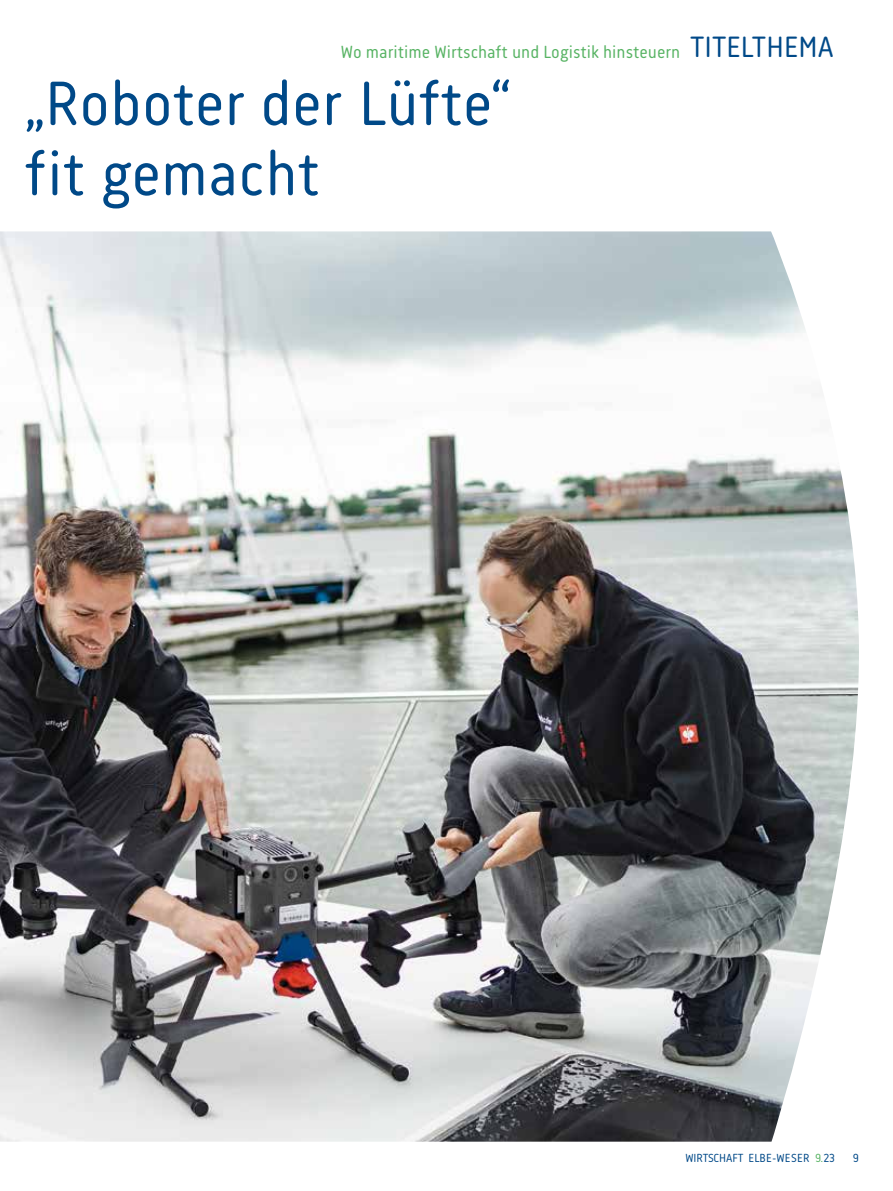
<style>
.page{position:relative;width:893px;height:1191px;background:#fff}
.page>*{position:absolute;margin:0;border:0;box-sizing:border-box;transform-origin:0 0}
.t1{font:63.75px/70.2px "Korb";letter-spacing:.005em;color:#004988}
.t2{font:18px "Korb";letter-spacing:.005em;color:#57b363}
.t3{font:12px "Korb";letter-spacing:-.01em;color:#004988}
.s1{font-size:30px;color:#004988}
.s2{color:#57b363}
</style>
<div class="page">
<img style="left:0;top:231px;width:859px;height:910px">
<p class="t2" style="left:341px;top:42px;width:494px">Wo maritime Wirtschaft und Logistik hinsteuern <span class="s1">TITELTHEMA</span></p>
<h1 class="t1" style="left:25px;top:68px;width:488px">„Roboter der Lüfte“ fit gemacht</h1>
<p class="t3" style="left:686px;top:1151px;width:151px">WIRTSCHAFT ELBE-WESER <span class="s2">9.</span>23</p>
<p class="t3" style="left:853px;top:1151px;width:8px">9</p>
</div>
